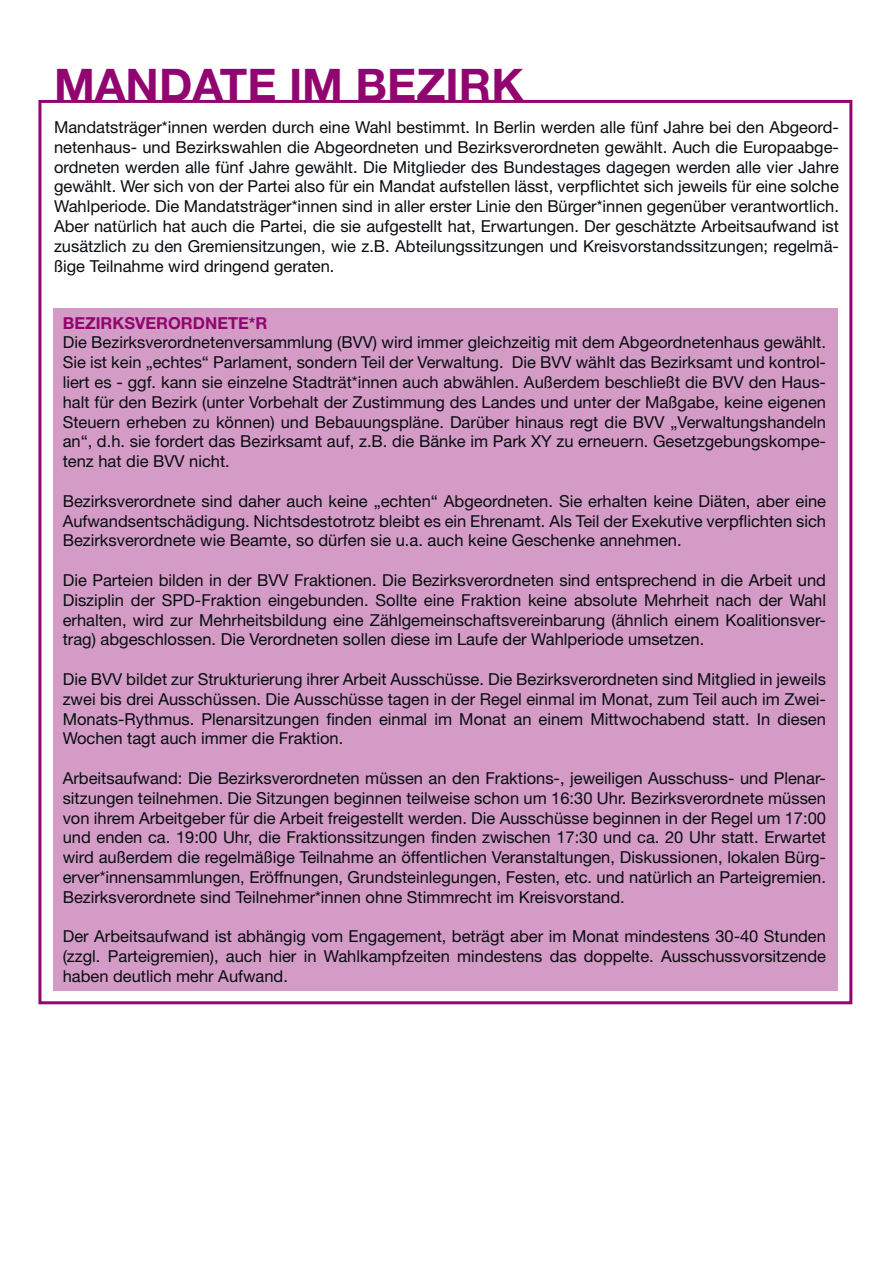
<style>
.page{position:relative;width:893px;height:1263px;background:#fff}
.page>*{position:absolute;margin:0;border:0;box-sizing:border-box;transform-origin:0 0}
.t1{font:700 45px "Helvetica Neue LT Std";color:#920570}
.Absatzformat_1{font:16.5px/19.8px "Helvetica Neue LT Std";color:#080c10;text-align:justify}
.t2{font:700 16.5px "Helvetica Neue LT Std";color:#920570}
</style>
<div class="page">
<div style="left:53px;top:308px;width:785px;height:683px;background:#d39bc6"></div>
<p class="t1" style="left:54px;top:57px;width:471px">MANDATE IM BEZIRK</p>
<p class="Absatzformat_1" style="left:54px;top:117px;width:786px">Mandatsträger*innen werden durch eine Wahl bestimmt. In Berlin werden alle fünf Jahre bei den Abgeord&shy;netenhaus- und Bezirkswahlen die Abgeordneten und Bezirksverordneten gewählt. Auch die Europaabge&shy;ordneten werden alle fünf Jahre gewählt. Die Mitglieder des Bundestages dagegen werden alle vier Jahre gewählt. Wer sich von der Partei also für ein Mandat aufstellen lässt, verpflichtet sich jeweils für eine solche Wahlperiode. Die Mandatsträger*innen sind in aller erster Linie den Bürger*innen gegenüber verantwortlich.<br>Aber natürlich hat auch die Partei, die sie aufgestellt hat, Erwartungen. Der geschätzte Arbeitsaufwand ist zusätzlich zu den Gremiensitzungen, wie z.B. Abteilungssitzungen und Kreisvorstandssitzungen; regelmä&shy;ßige Teilnahme wird dringend geraten.</p>
<p class="t2" style="left:63px;top:312px;width:206px">BEZIRKSVERORDNETE*R</p>
<p class="Absatzformat_1" style="left:63px;top:332px;width:765px">Die Bezirksverordnetenversammlung (BVV) wird immer gleichzeitig mit dem Abgeordnetenhaus gewählt.<br>Sie ist kein „echtes“ Parlament, sondern Teil der Verwaltung. Die BVV wählt das Bezirksamt und kontrol&shy;liert es - ggf. kann sie einzelne Stadträt*innen auch abwählen. Außerdem beschließt die BVV den Haus&shy;halt für den Bezirk (unter Vorbehalt der Zustimmung des Landes und unter der Maßgabe, keine eigenen Steuern erheben zu können) und Bebauungspläne. Darüber hinaus regt die BVV „Verwaltungshandeln an“, d.h. sie fordert das Bezirksamt auf, z.B. die Bänke im Park XY zu erneuern. Gesetzgebungskompe&shy;tenz hat die BVV nicht.</p>
<p class="Absatzformat_1" style="left:63px;top:491px;width:765px">Bezirksverordnete sind daher auch keine „echten“ Abgeordneten. Sie erhalten keine Diäten, aber eine Aufwandsentschädigung. Nichtsdestotrotz bleibt es ein Ehrenamt. Als Teil der Exekutive verpflichten sich Bezirksverordnete wie Beamte, so dürfen sie u.a. auch keine Geschenke annehmen.</p>
<p class="Absatzformat_1" style="left:63px;top:570px;width:765px">Die Parteien bilden in der BVV Fraktionen. Die Bezirksverordneten sind entsprechend in die Arbeit und Disziplin der SPD-Fraktion eingebunden. Sollte eine Fraktion keine absolute Mehrheit nach der Wahl erhalten, wird zur Mehrheitsbildung eine Zählgemeinschaftsvereinbarung (ähnlich einem Koalitionsver&shy;trag) abgeschlossen. Die Verordneten sollen diese im Laufe der Wahlperiode umsetzen.</p>
<p class="Absatzformat_1" style="left:63px;top:669px;width:765px">Die BVV bildet zur Strukturierung ihrer Arbeit Ausschüsse. Die Bezirksverordneten sind Mitglied in jeweils zwei bis drei Ausschüssen. Die Ausschüsse tagen in der Regel einmal im Monat, zum Teil auch im Zwei-Monats-Rythmus. Plenarsitzungen finden einmal im Monat an einem Mittwochabend statt. In diesen Wochen tagt auch immer die Fraktion.</p>
<p class="Absatzformat_1" style="left:63px;top:768px;width:765px">Arbeitsaufwand: Die Bezirksverordneten müssen an den Fraktions-, jeweiligen Ausschuss- und Plenar&shy;sitzungen teilnehmen. Die Sitzungen beginnen teilweise schon um 16:30 Uhr. Bezirksverordnete müssen von ihrem Arbeitgeber für die Arbeit freigestellt werden. Die Ausschüsse beginnen in der Regel um 17:00 und enden ca. 19:00 Uhr, die Fraktionssitzungen finden zwischen 17:30 und ca. 20 Uhr statt. Erwartet wird außerdem die regelmäßige Teilnahme an öffentlichen Veranstaltungen, Diskussionen, lokalen Bürg&shy;erver*innensammlungen, Eröffnungen, Grundsteinlegungen, Festen, etc. und natürlich an Parteigremien.<br>Bezirksverordnete sind Teilnehmer*innen ohne Stimmrecht im Kreisvorstand.</p>
<p class="Absatzformat_1" style="left:63px;top:926px;width:765px">Der Arbeitsaufwand ist abhängig vom Engagement, beträgt aber im Monat mindestens 30-40 Stunden (zzgl. Parteigremien), auch hier in Wahlkampfzeiten mindestens das doppelte. Ausschussvorsitzende haben deutlich mehr Aufwand.</p>
</div>
